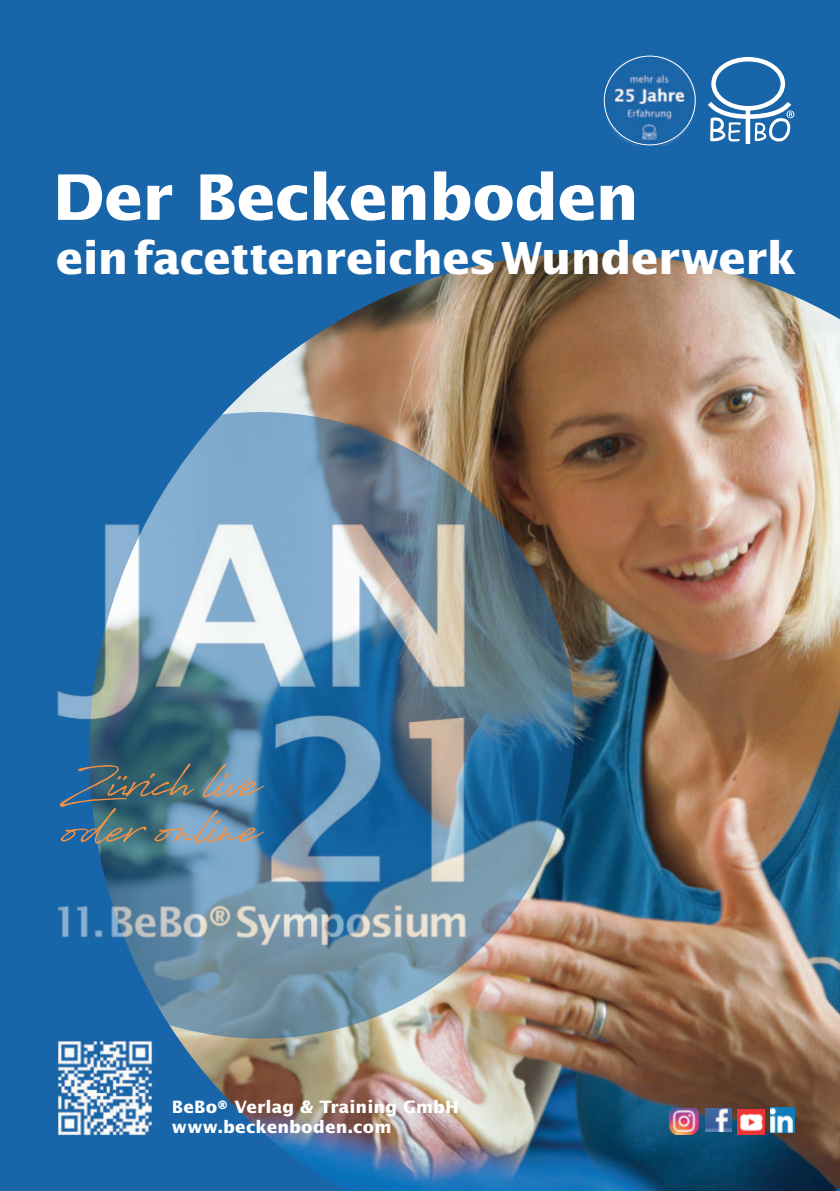
<style>
.page{position:relative;width:840px;height:1191px;background:#fff}
.page>*{position:absolute;margin:0;border:0;box-sizing:border-box;transform-origin:0 0}
.t1{font:700 62.8px "Lucida Sans";letter-spacing:-.005em;color:#fff}
.t2{font:50px/46px "Antro Vectra Bolder";letter-spacing:-.025em;color:#f69142}
.t3{font:700 44.2px "Lucida Sans";letter-spacing:-.01em;color:#fff}
.t4{font:700 17px/20.4px "Lucida Sans";letter-spacing:.005em;color:#fff}
</style>
<div class="page">
<div style="left:0;top:0;width:839px;height:1191px;background:#1866a9"></div>
<img style="left:178px;top:253px;width:661px;height:938px">
<svg style="left:708px;top:57px;width:86px;height:87px"></svg>
<img style="left:607px;top:58px;width:88px;height:87px">
<img style="left:57px;top:412px;width:517px;height:626px">
<img style="left:668px;top:1108px;width:31px;height:26px">
<img style="left:705px;top:1108px;width:26px;height:23px">
<img style="left:737px;top:1109px;width:26px;height:25px">
<img style="left:769px;top:1107px;width:25px;height:25px">
<img style="left:55px;top:1038px;width:98px;height:98px">
<h1 class="t1" style="left:53px;top:171px;width:587px">Der Beckenboden</h1>
<h3 class="t3" style="left:56px;top:240px;width:742px">einfacettenreichesWunderwerk</h3>
<h2 class="t2" style="left:62px;top:761px;width:197px">Zürich live oder online</h2>
<p class="t4" style="left:172px;top:1097px;width:288px">BeBo® Verlag &amp; Training GmbH www.beckenboden.com</p>
</div>
